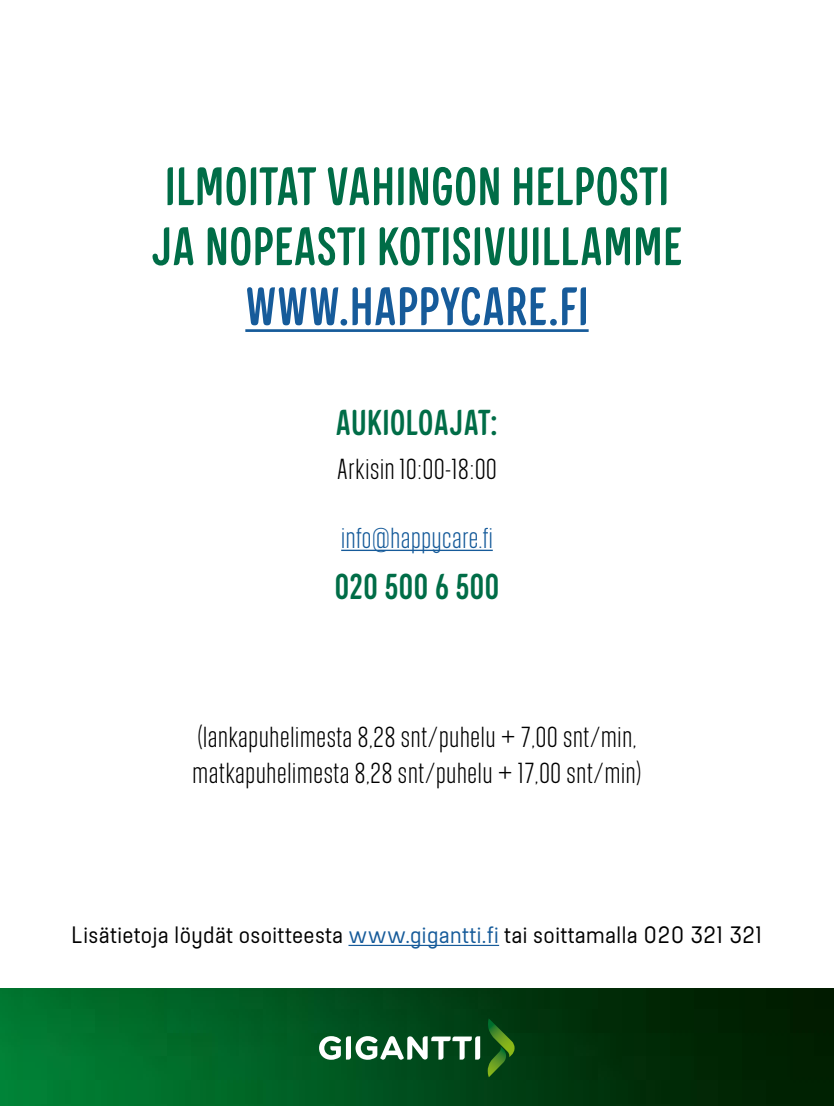
<style>
.page{position:relative;width:834px;height:1106px;background:#fff}
.page>*{position:absolute;margin:0;border:0;box-sizing:border-box;transform-origin:0 0}
.t1{font:54px/60px "Elkjop Headline";letter-spacing:.01em;color:#006d47}
.t2{font:54px "Elkjop Headline";letter-spacing:.01em;color:#165b9a}
.t3{font:36px "Elkjop Headline";letter-spacing:.015em;color:#006d47}
.t4{font:300 27px/36px "Elkjop Condensed";letter-spacing:.03em;color:#000}
.t5{font:300 27px "Elkjop Condensed";letter-spacing:.025em;color:#165b9a}
.t6{font:23.7px "Elkjop Bodytext";letter-spacing:.02em;color:#000}
.s1{color:#165b9a}
</style>
<div class="page">
<img style="left:0;top:988px;width:833px;height:118px">
<svg style="left:319px;top:1036px;width:161px;height:23px"></svg>
<svg style="left:487px;top:1018px;width:27px;height:59px;background:#225f18"></svg>
<hr style="left:245px;top:329px;width:343px;height:3px;background:#165b9a">
<hr style="left:348px;top:944px;width:151px;height:2px;background:#165b9a">
<hr style="left:341px;top:549px;width:151px;height:2px;background:#165b9a">
<h1 class="t1" style="left:152px;top:156px;width:531px">ILMOITAT VAHINGON HELPOSTI<br>JA NOPEASTI KOTISIVUILLAMME</h1>
<h1 class="t2" style="left:245px;top:278px;width:345px">WWW.HAPPYCARE.FI</h1>
<h2 class="t3" style="left:335px;top:403px;width:164px">AUKIOLOAJAT:</h2>
<p class="t4" style="left:337px;top:451px;width:161px">Arkisin 10:00-18:00</p>
<p class="t5" style="left:341px;top:523px;width:153px">info@happycare.fi</p>
<h2 class="t3" style="left:335px;top:568px;width:166px">020 500 6 500</h2>
<p class="t4" style="left:193px;top:719px;width:450px">(lankapuhelimesta 8,28 snt/puhelu + 7,00 snt/min, matkapuhelimesta 8,28 snt/puhelu + 17,00 snt/min)</p>
<p class="t6" style="left:72px;top:922px;width:692px">Lisätietoja löydät osoitteesta <span class="s1">www.gigantti.fi</span> tai soittamalla 020 321 321</p>
</div>
